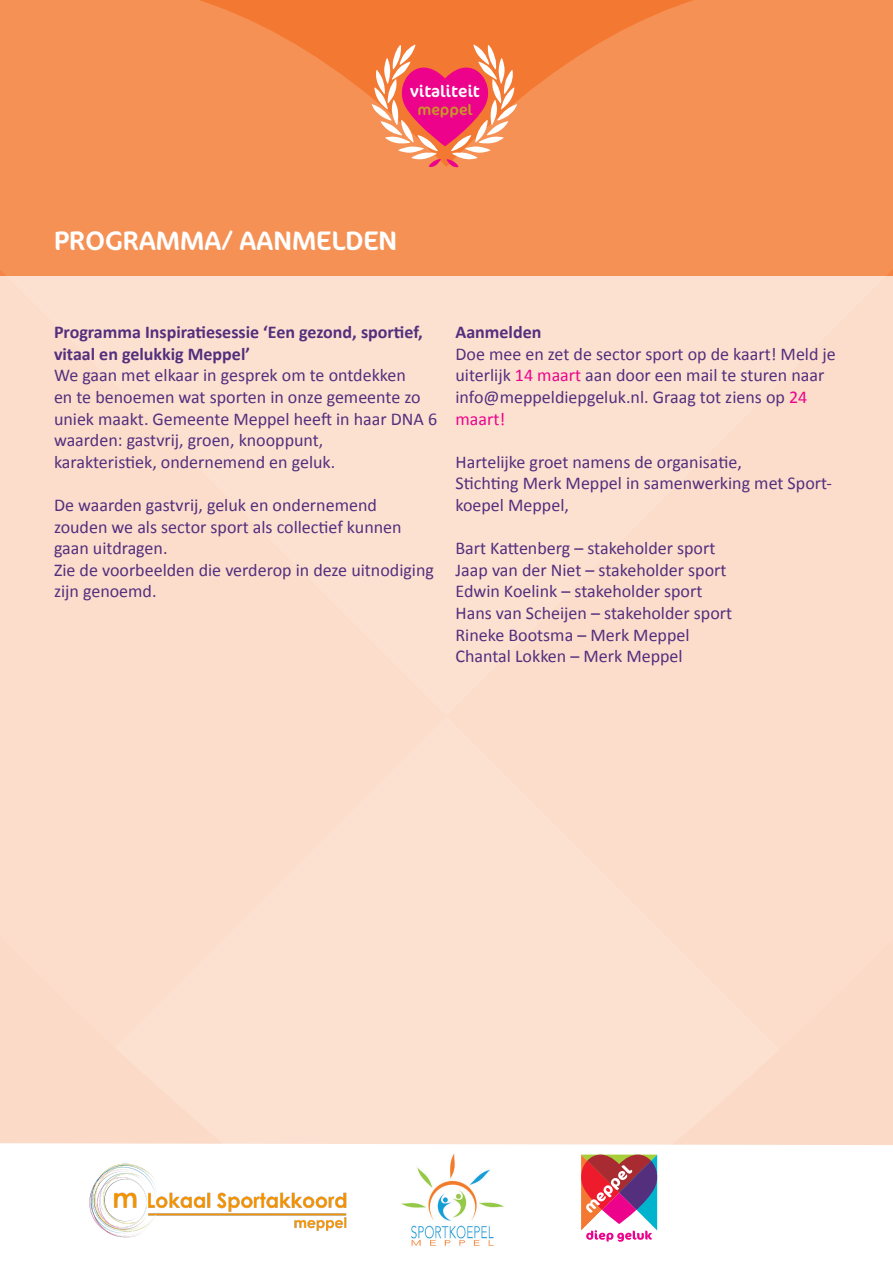
<style>
.page{position:relative;width:893px;height:1263px;background:#fff}
.page>*{position:absolute;margin:0;border:0;box-sizing:border-box;transform-origin:0 0}
.t1{font:27px "Cocon";color:#fff}
.t2{font:18px/21.6px "Calibri";color:#532f7e}
.t3{font:700 18px/21.6px "Calibri";color:#532f7e}
.t4{font:16.8px "Cocon";color:#fff}
.t5{font:15.3px "Cocon";color:#c89526}
.s1{color:#ed028c}
</style>
<div class="page">
<svg style="left:0;top:0;width:893px;height:276px;background:#f58d50"></svg>
<div style="left:446px;top:100px;width:447px;height:176px;background:#f69155"></div>
<div style="left:0;top:276px;width:893px;height:885px;background:#fcddcc"></div>
<svg style="left:372px;top:44px;width:145px;height:124px;background:#f47574"></svg>
<svg style="left:0;top:1143px;width:893px;height:18px;background:#fefbfa"></svg>
<img style="left:85px;top:1157px;width:267px;height:81px">
<img style="left:390px;top:1147px;width:124px;height:99px">
<div style="left:573px;top:1145px;width:95px;height:118px;background:#fff"></div>
<svg style="left:581px;top:1154px;width:76px;height:88px"></svg>
<p class="t4" style="left:410px;top:81px;width:71px">vitaliteit</p>
<p class="t5" style="left:417px;top:101px;width:57px">meppel</p>
<p class="t1" style="left:54px;top:225px;width:345px">PROGRAMMA/ AANMELDEN</p>
<p class="t3" style="left:54px;top:321px;width:370px">Programma Inspiratiesessie ‘Een gezond, sportief, vitaal en gelukkig Meppel’</p>
<p class="t2" style="left:54px;top:364px;width:385px">We gaan met elkaar in gesprek om te ontdekken<br>en te benoemen wat sporten in onze gemeente zo uniek maakt. Gemeente Meppel heeft in haar DNA 6 waarden: gastvrij, groen, knooppunt,<br>karakteristiek, ondernemend en geluk.</p>
<p class="t2" style="left:54px;top:494px;width:324px">De waarden gastvrij, geluk en ondernemend</p>
<p class="t2" style="left:54px;top:515px;width:349px">zouden we als sector sport als collectief kunnen gaan uitdragen.</p>
<p class="t2" style="left:54px;top:558px;width:381px">Zie de voorbeelden die verderop in deze uitnodiging zijn genoemd.</p>
<p class="t3" style="left:455px;top:321px;width:87px">Aanmelden</p>
<p class="t2" style="left:455px;top:342px;width:382px">Doe mee en zet de sector sport op de kaart! Meld je uiterlijk <span class="s1">14 maart</span> aan door een mail te sturen naar info@meppeldiepgeluk.nl. Graag tot ziens op <span class="s1">24 maart!</span></p>
<p class="t2" style="left:455px;top:450px;width:288px">Hartelijke groet namens de organisatie,</p>
<p class="t2" style="left:455px;top:472px;width:378px">Stichting Merk Meppel in samenwerking met Sport&shy;koepel Meppel,</p>
<p class="t2" style="left:455px;top:537px;width:261px">Bart Kattenberg – stakeholder sport</p>
<p class="t2" style="left:455px;top:558px;width:272px">Jaap van der Niet – stakeholder sport</p>
<p class="t2" style="left:455px;top:580px;width:248px">Edwin Koelink – stakeholder sport</p>
<p class="t2" style="left:455px;top:602px;width:278px">Hans van Scheijen – stakeholder sport</p>
<p class="t2" style="left:455px;top:623px;width:236px">Rineke Bootsma – Merk Meppel</p>
<p class="t2" style="left:455px;top:645px;width:229px">Chantal Lokken – Merk Meppel</p>
</div>
